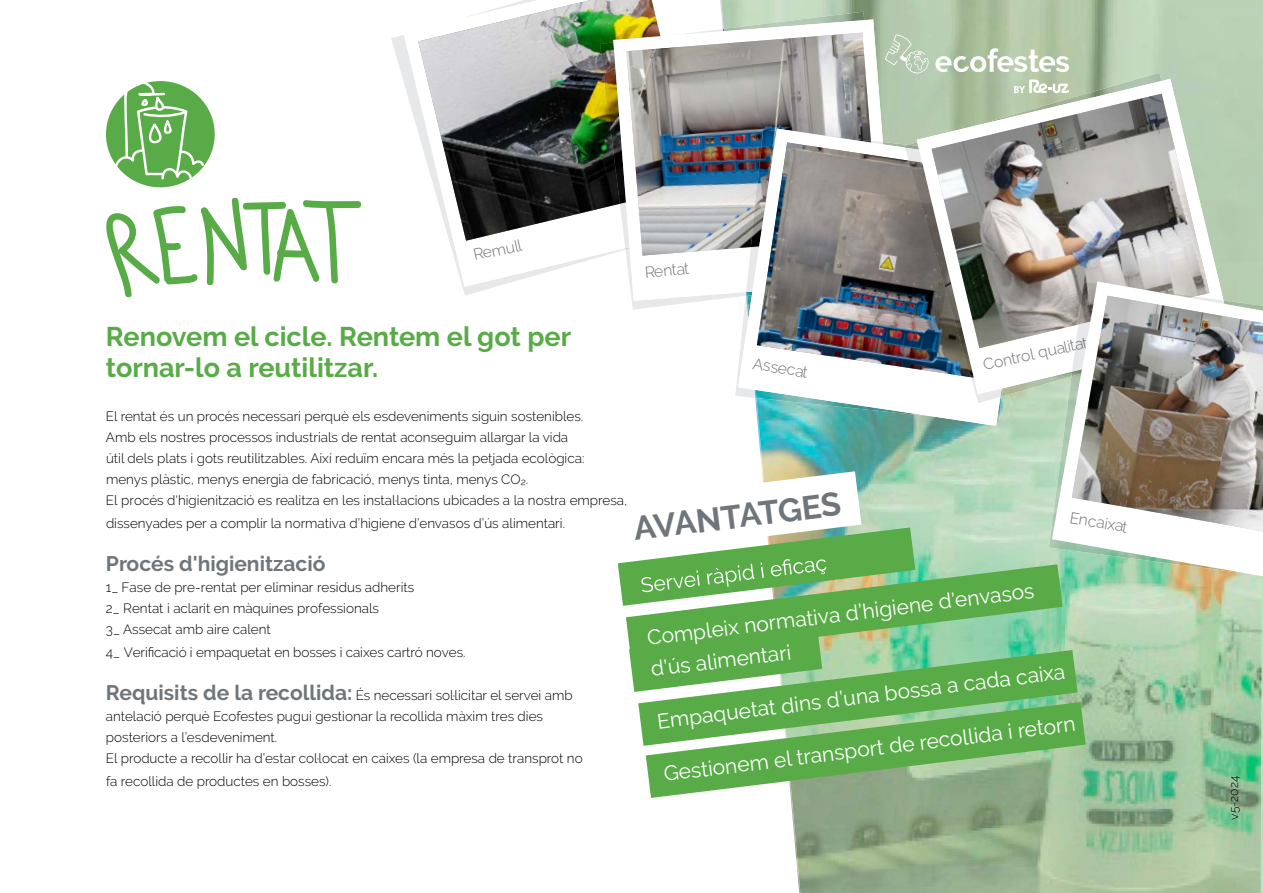
<style>
.page{position:relative;width:1263px;height:893px;background:#fff}
.page>*{position:absolute;margin:0;border:0;box-sizing:border-box;transform-origin:0 0}
.t1{font:700 33px "Raleway";color:#6f767b}
.t2{font:700 27px/31.5px "Raleway";color:#58ab47}
.t3{font:21px/31.5px "Raleway";color:#fff}
.t4{font:700 21px "Raleway";color:#6f767b}
.t5{font:300 15.75px "Raleway";color:#717275}
.t6{font:300 13.5px/21px "Raleway";color:#000}
.t7{font:300 12px "Raleway";color:#000}
.s1{font-weight:700;font-size:21px;color:#6f767b}
</style>
<div class="page">
<img style="left:721px;top:0;width:542px;height:51px">
<img style="left:1066px;top:51px;width:197px;height:53px">
<svg style="left:106px;top:81px;width:256px;height:217px"></svg>
<svg style="left:391px;top:35px;width:103px;height:261px"></svg>
<svg style="left:403px;top:35px;width:206px;height:252px"></svg>
<img style="left:418px;top:0;width:239px;height:241px">
<img style="left:724px;top:12px;width:140px;height:7px">
<img style="left:600px;top:42px;width:13px;height:162px">
<img style="left:613px;top:19px;width:281px;height:183px">
<img style="left:626px;top:33px;width:245px;height:169px">
<img style="left:738px;top:129px;width:170px;height:73px">
<img style="left:757px;top:142px;width:152px;height:60px">
<img style="left:908px;top:73px;width:254px;height:72px">
<img style="left:904px;top:145px;width:13px;height:5px">
<svg style="left:905px;top:148px;width:12px;height:15px"></svg>
<img style="left:909px;top:161px;width:8px;height:41px">
<svg style="left:917px;top:79px;width:314px;height:123px;background:#b9cab3"></svg>
<img style="left:931px;top:94px;width:278px;height:108px">
<img style="left:609px;top:202px;width:654px;height:691px">
<img style="left:1072px;top:296px;width:191px;height:235px">
<svg style="left:935px;top:48px;width:134px;height:24px"></svg>
<svg style="left:885px;top:34px;width:44px;height:39px;background:#bdd0b8"></svg>
<svg style="left:1014px;top:80px;width:57px;height:13px"></svg>
<p class="t5" style="left:472px;top:246px;width:51px;rotate:-12deg">Remull</p>
<p class="t5" style="left:644px;top:263px;width:46px;rotate:-5deg">Rentat</p>
<h2 class="t2" style="left:106px;top:321px;width:467px">Renovem el cicle. Rentem el got per tornar-lo a reutilitzar.</h2>
<p class="t6" style="left:106px;top:406px;width:480px">El rentat és un procés necessari perquè els esdeveniments siguin sostenibles.<br>Amb els nostres processos industrials de rentat aconseguim allargar la vida útil dels plats i gots reutilitzables. Així reduïm encara més la petjada ecològica: menys plàstic, menys energia de fabricació, menys tinta, menys CO₂.</p>
<p class="t6" style="left:106px;top:512px;width:461px">dissenyades per a complir la normativa d’higiene d’envasos d’ús alimentari.</p>
<h3 class="t4" style="left:106px;top:552px;width:221px">Procés d'higienització</h3>
<p class="t6" style="left:106px;top:577px;width:310px">1_ Fase de pre-rentat per eliminar residus adherits<br>2_ Rentat i aclarit en màquines professionals<br>3_ Assecat amb aire calent</p>
<p class="t6" style="left:106px;top:641px;width:361px">4_ Verificació i empaquetat en bosses i caixes cartró noves.</p>
<p class="t6" style="left:106px;top:685px;width:478px"><span class="s1">Requisits de la recollida:</span> És necessari sol·licitar el servei amb antelació perquè Ecofestes pugui gestionar la recollida màxim tres dies posteriors a l’esdeveniment.<br>El producte a recollir ha d’estar col·locat en caixes (la empresa de transprot no</p>
<p class="t6" style="left:106px;top:770px;width:227px">fa recollida de productes en bosses).</p>
<p class="t5" style="left:981px;top:356px;width:108px;rotate:-12deg">Control qualitat</p>
<p class="t5" style="left:754px;top:354px;width:57px;rotate:9deg">Assecat</p>
<h1 class="t1" style="left:631px;top:510px;width:210px;rotate:-7deg">AVANTATGES</h1>
<p class="t6" style="left:106px;top:490px;width:523px">El procés d'higienització es realitza en les instal·lacions ubicades a la nostra empresa,</p>
<p class="t5" style="left:1071px;top:508px;width:60px;rotate:9deg">Encaixat</p>
<h3 class="t3" style="left:645px;top:622px;width:391px;rotate:-7deg">Compleix normativa d’higiene d’envasos d’ús alimentari</h3>
<h3 class="t3" style="left:655px;top:706px;width:412px;rotate:-7deg">Empaquetat dins d’una bossa a cada caixa</h3>
<h3 class="t3" style="left:662px;top:758px;width:416px;rotate:-7deg">Gestionem el transport de recollida i retorn</h3>
<p class="t7" style="left:1227px;top:820px;width:45px;rotate:-90deg">v5-2024</p>
</div>
